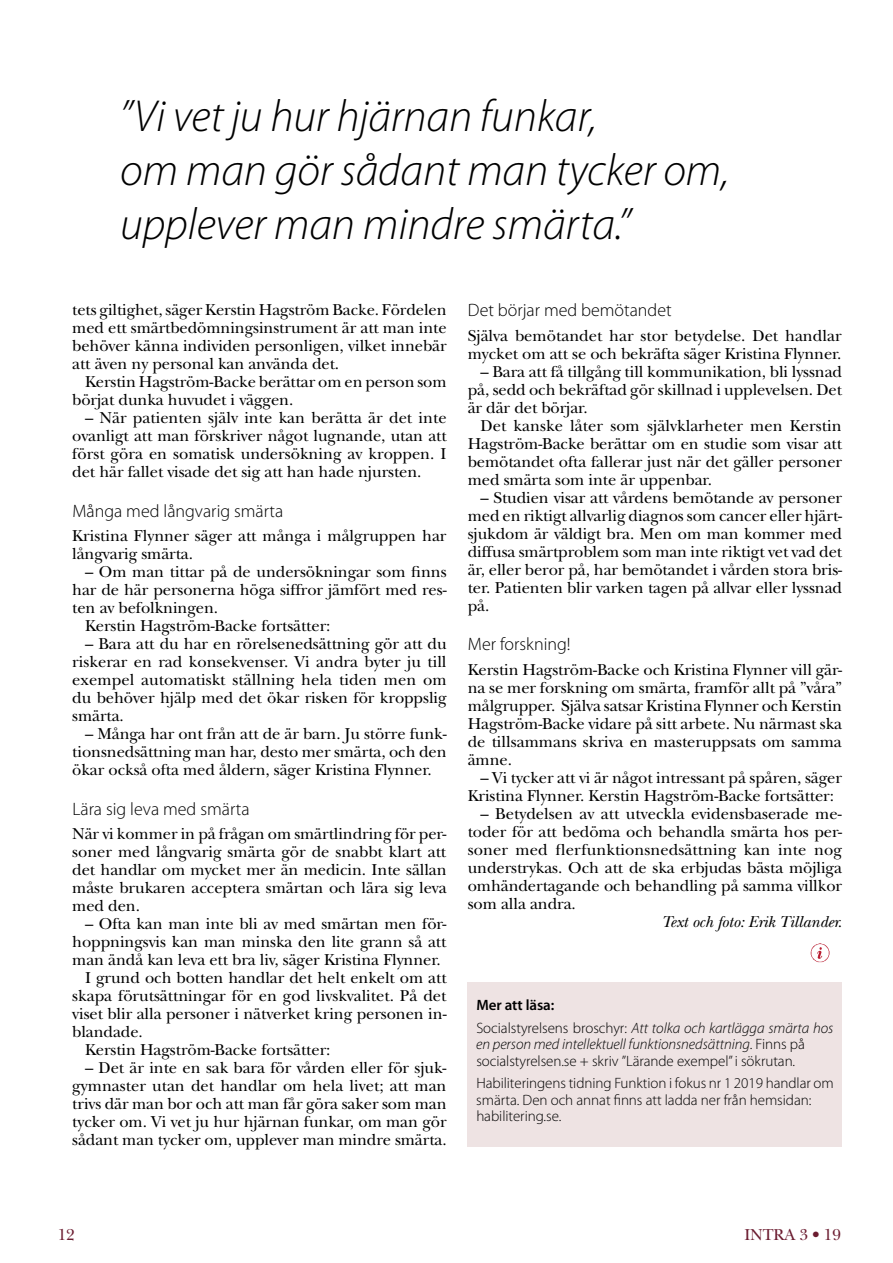
<style>
.page{position:relative;width:893px;height:1263px;background:#fff}
.page>*{position:absolute;margin:0;border:0;box-sizing:border-box;transform-origin:0 0}
.t1{font:italic 300 45px/54px "Myriad Pro";letter-spacing:-.005em;color:#000}
.t2{font:300 18px "Myriad Pro";color:#000}
.t3{font:16.5px/18px "New Baskerville";letter-spacing:-.005em;color:#000;text-align:justify}
.t4{font:italic 16.5px "New Baskerville";letter-spacing:-.005em;color:#000}
.t5{font:16.5px "New Baskerville";letter-spacing:-.005em;color:#6b1c30}
.t6{font:300 15px/16.5px "Myriad Pro";letter-spacing:-.005em;color:#000}
.t7{font:italic 300 15px/22.6px "Myriad Pro";letter-spacing:-.005em;color:#000}
.s1{font-weight:600;font-style:normal}
.s2{font-style:normal}
.s3{font-style:italic}
</style>
<div class="page">
<div style="left:468px;top:982px;width:374px;height:165px;background:#eee3e3"></div>
<img style="left:810px;top:943px;width:20px;height:20px">
<h1 class="t1" style="left:120px;top:89px;width:611px">”Vi vet ju hur hjärnan funkar,<br>om man gör sådant man tycker om, upplever man mindre smärta.”</h1>
<p class="t3" style="left:72px;top:301px;width:376px">tets giltighet, säger Kerstin Hagström Backe. Fördelen med ett smärtbedömningsinstrument är att man inte behöver känna individen personligen, vilket innebär att även ny personal kan använda det.</p>
<p class="t3" style="left:72px;top:373px;width:376px;text-indent:13px">Kerstin Hagström-Backe berättar om en person som börjat dunka huvudet i väggen.</p>
<p class="t3" style="left:72px;top:409px;width:376px;text-indent:13px">– När patienten själv inte kan berätta är det inte ovanligt att man förskriver något lugnande, utan att först göra en somatisk undersökning av kroppen. I det här fallet visade det sig att han hade njursten.</p>
<p class="t2" style="left:72px;top:500px;width:212px">Många med långvarig smärta</p>
<p class="t3" style="left:72px;top:527px;width:376px">Kristina Flynner säger att många i målgruppen har långvarig smärta.</p>
<p class="t3" style="left:85px;top:563px;width:363px">– Om man tittar på de undersökningar som finns</p>
<p class="t3" style="left:72px;top:581px;width:376px">har de här personerna höga siffror jämfört med res-</p>
<p class="t3" style="left:72px;top:599px;width:147px">ten av befolkningen.</p>
<p class="t3" style="left:85px;top:617px;width:247px">Kerstin Hagström-Backe fortsätter:</p>
<p class="t3" style="left:72px;top:635px;width:376px;text-indent:13px">– Bara att du har en rörelsenedsättning gör att du riskerar en rad konsekvenser. Vi andra byter ju till exempel automatiskt ställning hela tiden men om du behöver hjälp med det ökar risken för kroppslig smärta.</p>
<p class="t3" style="left:72px;top:725px;width:376px;text-indent:13px">– Många har ont från att de är barn. Ju större funk&shy;tionsnedsättning man har, desto mer smärta, och den ökar också ofta med åldern, säger Kristina Flynner.</p>
<p class="t2" style="left:72px;top:798px;width:179px">Lära sig leva med smärta</p>
<p class="t3" style="left:72px;top:825px;width:376px">När vi kommer in på frågan om smärtlindring för per&shy;soner med långvarig smärta gör de snabbt klart att det handlar om mycket mer än medicin. Inte sällan måste brukaren acceptera smärtan och lära sig leva med den.</p>
<p class="t3" style="left:85px;top:915px;width:363px">– Ofta kan man inte bli av med smärtan men för-</p>
<p class="t3" style="left:72px;top:933px;width:376px">hoppningsvis kan man minska den lite grann så att</p>
<p class="t3" style="left:72px;top:951px;width:370px">man ändå kan leva ett bra liv, säger Kristina Flynner.</p>
<p class="t3" style="left:85px;top:969px;width:363px">I grund och botten handlar det helt enkelt om att</p>
<p class="t3" style="left:72px;top:987px;width:376px">skapa förutsättningar för en god livskvalitet. På det</p>
<p class="t3" style="left:72px;top:1005px;width:376px">viset blir alla personer i nätverket kring personen in-</p>
<p class="t3" style="left:72px;top:1023px;width:72px">blandade.</p>
<p class="t3" style="left:85px;top:1041px;width:247px">Kerstin Hagström-Backe fortsätter:</p>
<p class="t3" style="left:72px;top:1059px;width:376px;text-indent:13px">– Det är inte en sak bara för vården eller för sjuk&shy;gymnaster utan det handlar om hela livet; att man trivs där man bor och att man får göra saker som man tycker om. Vi vet ju hur hjärnan funkar, om man gör sådant man tycker om, upplever man mindre smärta.</p>
<p class="t2" style="left:468px;top:300px;width:205px">Det börjar med bemötandet</p>
<p class="t3" style="left:468px;top:326px;width:375px">Själva bemötandet har stor betydelse. Det handlar mycket om att se och bekräfta säger Kristina Flynner.</p>
<p class="t3" style="left:468px;top:362px;width:376px;text-indent:13px">– Bara att få tillgång till kommunikation, bli lyssnad på, sedd och bekräftad gör skillnad i upplevelsen. Det är där det börjar.</p>
<p class="t3" style="left:468px;top:416px;width:376px;text-indent:13px">Det kanske låter som självklarheter men Kerstin Hagström-Backe berättar om en studie som visar att bemötandet ofta fallerar just när det gäller personer med smärta som inte är uppenbar.</p>
<p class="t3" style="left:468px;top:488px;width:376px;text-indent:13px">– Studien visar att vårdens bemötande av personer med en riktigt allvarlig diagnos som cancer eller hjärt&shy;sjukdom är väldigt bra. Men om man kommer med diffusa smärtproblem som man inte riktigt vet vad det är, eller beror på, har bemötandet i vården stora bris&shy;ter. Patienten blir varken tagen på allvar eller lyssnad på.</p>
<p class="t2" style="left:468px;top:634px;width:104px">Mer forskning!</p>
<p class="t3" style="left:468px;top:660px;width:376px">Kerstin Hagström-Backe och Kristina Flynner vill gär&shy;na se mer forskning om smärta, framför allt på ”våra” målgrupper. Själva satsar Kristina Flynner och Kerstin Hagström-Backe vidare på sitt arbete. Nu närmast ska de tillsammans skriva en masteruppsats om samma ämne.</p>
<p class="t3" style="left:468px;top:768px;width:376px;text-indent:13px">– Vi tycker att vi är något intressant på spåren, säger<br>Kristina Flynner. Kerstin Hagström-Backe fortsätter:</p>
<p class="t3" style="left:468px;top:804px;width:376px;text-indent:13px">– Betydelsen av att utveckla evidensbaserade me&shy;toder för att bedöma och behandla smärta hos per&shy;soner med flerfunktionsnedsättning kan inte nog understrykas. Och att de ska erbjudas bästa möjliga omhändertagande och behandling på samma villkor som alla andra.</p>
<p class="t4" style="left:661px;top:912px;width:182px">Text och foto: Erik Tillander.</p>
<p class="t7" style="left:476px;top:994px;width:359px"><span class="s1">Mer att läsa:<br></span><span class="s2">Socialstyrelsens broschyr:</span> Att tolka och kartlägga smärta hos</p>
<p class="t6" style="left:476px;top:1036px;width:330px"><span class="s3">en person med intellektuell funktionsnedsättning</span>. Finns på socialstyrelsen.se + skriv ”Lärande exempel” i sökrutan.</p>
<p class="t6" style="left:476px;top:1075px;width:359px">Habiliteringens tidning Funktion i fokus nr 1 2019 handlar om smärta. Den och annat finns att ladda ner från hemsidan: habilitering.se.</p>
<p class="t5" style="left:58px;top:1225px;width:19px">12</p>
<p class="t5" style="left:744px;top:1225px;width:98px">INTRA 3 • 19</p>
</div>
